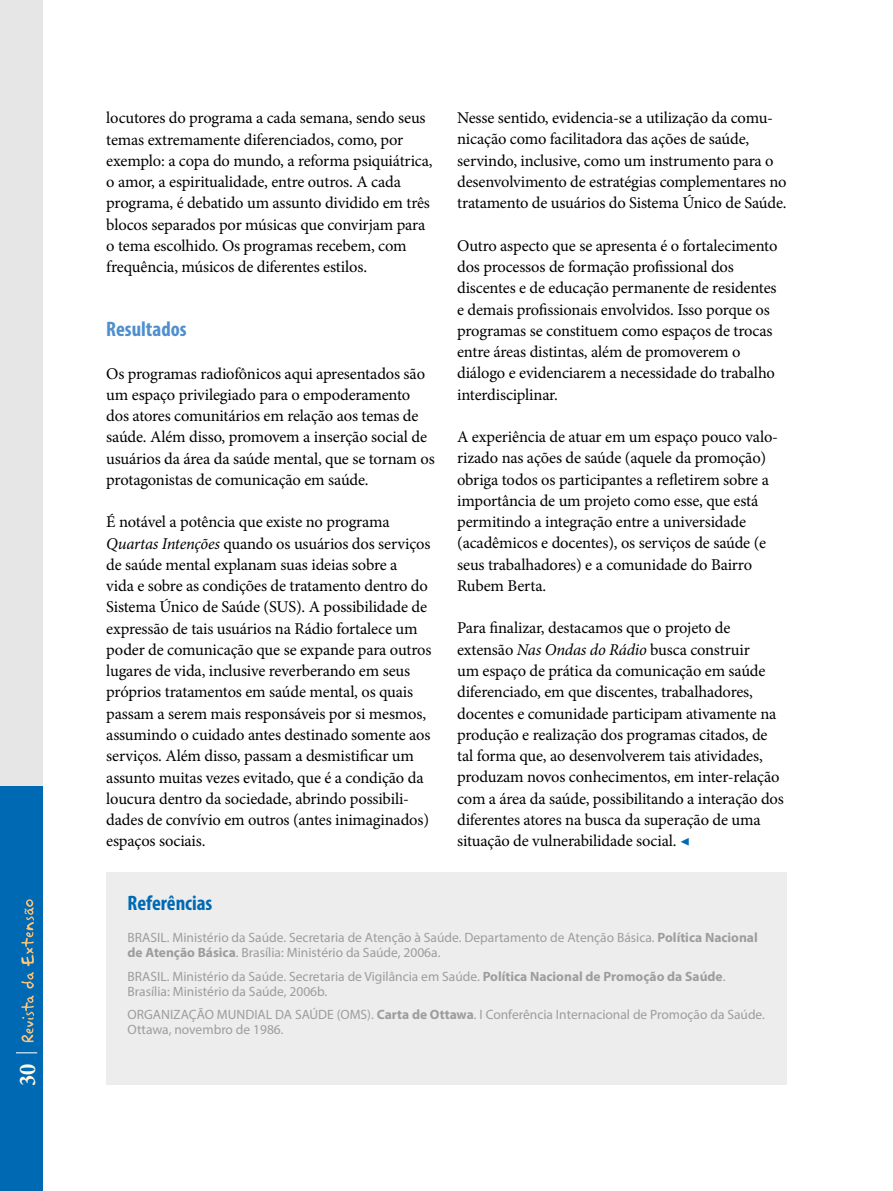
<style>
.page{position:relative;width:893px;height:1191px;background:#fff}
.page>*{position:absolute;margin:0;border:0;box-sizing:border-box;transform-origin:0 0}
.t1{font:700 condensed 24px "Minion Pro";color:#fff9e3}
.t2{font:700 condensed 21px "Myriad Pro";color:#0069b4}
.t3{font:700 condensed 21px "Myriad Pro";color:#4f8fcd}
.t4{font:16.5px/21.3px "Minion Pro";letter-spacing:-.01em;color:#000}
.t5{font:13.5px/15px "Myriad Pro";color:#9d9d9c}
.s1{font-style:italic}
.s2{color:#0069b4}
.s3{font-weight:700}
</style>
<div class="page">
<div style="left:0;top:0;width:43px;height:1191px;background:#e6e6e6"></div>
<div style="left:0;top:787px;width:43px;height:404px;background:#0069b4"></div>
<div style="left:106px;top:872px;width:681px;height:212px;background:#ededed"></div>
<svg style="left:16px;top:1052px;width:21px;height:1px"></svg>
<svg style="left:21px;top:995px;width:13px;height:47px"></svg>
<svg style="left:21px;top:899px;width:13px;height:89px"></svg>
<h1 class="t1" style="left:11px;top:1085px;width:24px;rotate:-90deg">30</h1>
<p class="t4" style="left:106px;top:107px;width:328px">locutores do programa a cada semana, sendo seus temas extremamente diferenciados, como, por exemplo: a copa do mundo, a reforma psiquiátrica, o amor, a espiritualidade, entre outros. A cada programa, é debatido um assunto dividido em três blocos separados por músicas que convirjam para o tema escolhido. Os programas recebem, com frequência, músicos de diferentes estilos.</p>
<p class="t3" style="left:106px;top:316px;width:82px">Resultados</p>
<p class="t4" style="left:106px;top:363px;width:330px">Os programas radiofônicos aqui apresentados são um espaço privilegiado para o empoderamento dos atores comunitários em relação aos temas de saúde. Além disso, promovem a inserção social de usuários da área da saúde mental, que se tornam os protagonistas de comunicação em saúde.</p>
<p class="t4" style="left:106px;top:511px;width:327px">É notável a potência que existe no programa <span class="s1">Quartas Intenções</span> quando os usuários dos serviços de saúde mental explanam suas ideias sobre a<br>vida e sobre as condições de tratamento dentro do Sistema Único de Saúde (SUS). A possibilidade de expressão de tais usuários na Rádio fortalece um poder de comunicação que se expande para outros lugares de vida, inclusive reverberando em seus próprios tratamentos em saúde mental, os quais passam a serem mais responsáveis por si mesmos, assumindo o cuidado antes destinado somente aos serviços. Além disso, passam a desmistificar um assunto muitas vezes evitado, que é a condição da loucura dentro da sociedade, abrindo possibili&shy;dades de convívio em outros (antes inimaginados) espaços sociais.</p>
<p class="t4" style="left:457px;top:107px;width:331px">Nesse sentido, evidencia-se a utilização da comu&shy;nicação como facilitadora das ações de saúde, servindo, inclusive, como um instrumento para o desenvolvimento de estratégias complementares no tratamento de usuários do Sistema Único de Saúde.</p>
<p class="t4" style="left:457px;top:235px;width:322px">Outro aspecto que se apresenta é o fortalecimento dos processos de formação profissional dos discentes e de educação permanente de residentes e demais profissionais envolvidos. Isso porque os programas se constituem como espaços de trocas entre áreas distintas, além de promoverem o diálogo e evidenciarem a necessidade do trabalho interdisciplinar.</p>
<p class="t4" style="left:457px;top:426px;width:322px">A experiência de atuar em um espaço pouco valo&shy;rizado nas ações de saúde (aquele da promoção) obriga todos os participantes a refletirem sobre a importância de um projeto como esse, que está permitindo a integração entre a universidade (acadêmicos e docentes), os serviços de saúde (e seus trabalhadores) e a comunidade do Bairro Rubem Berta.</p>
<p class="t4" style="left:457px;top:617px;width:328px">Para finalizar, destacamos que o projeto de extensão <span class="s1">Nas Ondas do Rádio</span> busca construir<br>um espaço de prática da comunicação em saúde diferenciado, em que discentes, trabalhadores, docentes e comunidade participam ativamente na produção e realização dos programas citados, de tal forma que, ao desenvolverem tais atividades, produzam novos conhecimentos, em inter-relação com a área da saúde, possibilitando a interação dos diferentes atores na busca da superação de uma situação de vulnerabilidade social. <span class="s2">◀</span></p>
<p class="t2" style="left:128px;top:890px;width:86px">Referências</p>
<p class="t5" style="left:128px;top:930px;width:632px">BRASIL. Ministério da Saúde. Secretaria de Atenção à Saúde. Departamento de Atenção Básica. <span class="s3">Política Nacional de Atenção Básica</span>. Brasília: Ministério da Saúde, 2006a.</p>
<p class="t5" style="left:128px;top:968px;width:599px">BRASIL. Ministério da Saúde. Secretaria de Vigilância em Saúde. <span class="s3">Política Nacional de Promoção da Saúde</span>.<br>Brasília: Ministério da Saúde, 2006b.</p>
<p class="t5" style="left:128px;top:1007px;width:639px">ORGANIZAÇÃO MUNDIAL DA SAÚDE (OMS). <span class="s3">Carta de Ottawa</span>. I Conferência Internacional de Promoção da Saúde.<br>Ottawa, novembro de 1986.</p>
</div>
